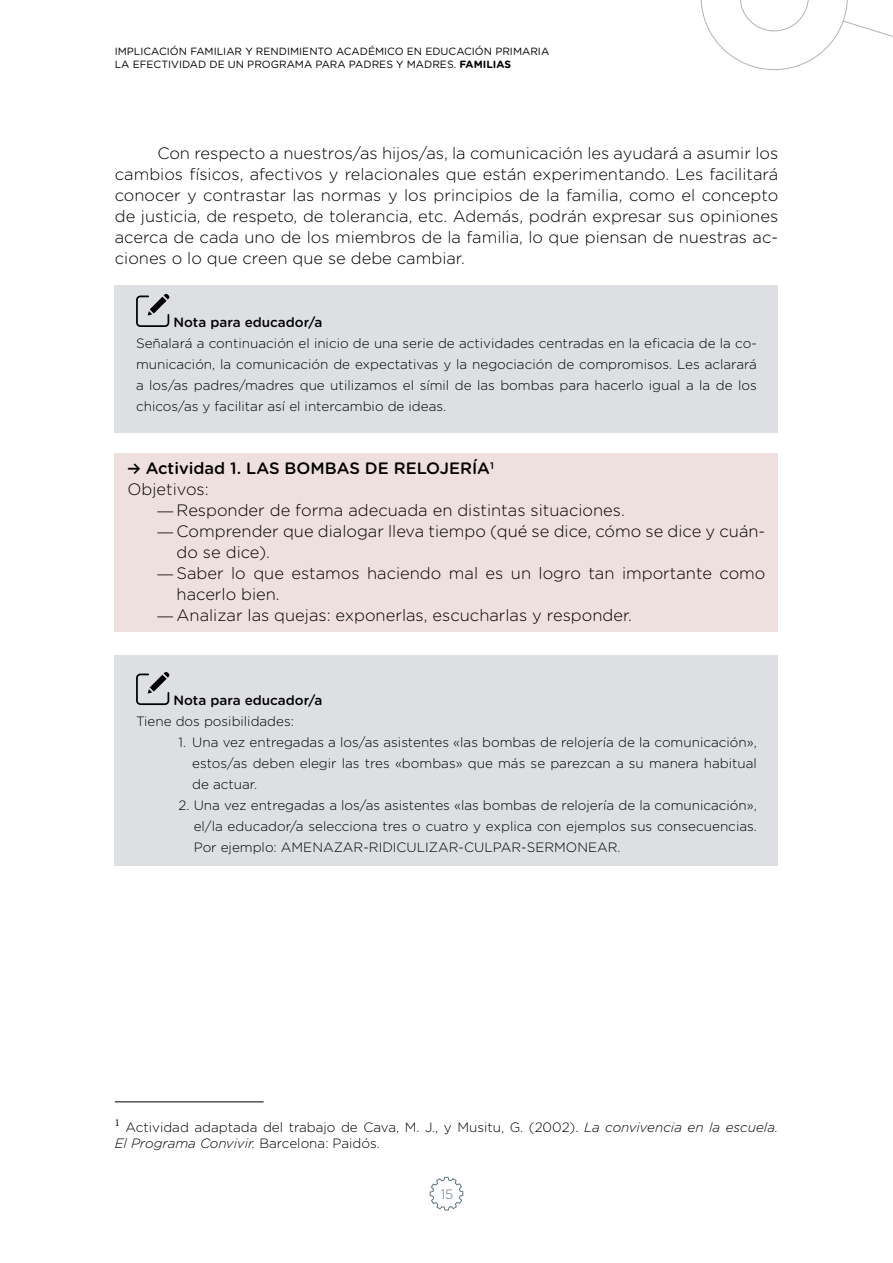
<style>
.page{position:relative;width:893px;height:1263px;background:#fff}
.page>*{position:absolute;margin:0;border:0;box-sizing:border-box;transform-origin:0 0}
.t1{font:300 16.5px/21px "Gotham Rounded";color:#000}
.t2{font:500 16.5px/21px "Gotham Rounded";color:#000}
.t3{font:300 13.5px/21px "Gotham Rounded";color:#000;text-align:justify}
.t4{font:500 13.5px "Gotham Rounded";color:#000}
.t5{font:300 13.5px "Gotham Rounded";color:#61767e}
.t6{font:10.5px/12.6px "Gotham Rounded";color:#000}
.s1{font-weight:700}
.s2{font-family:"Akkurat";font-weight:700}
.s3{font-weight:300}
.s4{font-family:"Trade Gothic LT Std Cn 18";font-weight:400;font-size:15.75px}
.s5{font-style:italic}
</style>
<div class="page">
<svg style="left:701px;top:0;width:192px;height:70px"></svg>
<svg style="left:430px;top:1177px;width:33px;height:33px"></svg>
<div style="left:115px;top:285px;width:663px;height:147px;background:#dddfe2"></div>
<div style="left:115px;top:453px;width:663px;height:178px;background:#eee0de"></div>
<div style="left:115px;top:656px;width:663px;height:210px;background:#dddfe2"></div>
<svg style="left:136px;top:294px;width:33px;height:33px"></svg>
<svg style="left:136px;top:672px;width:33px;height:33px"></svg>
<hr style="left:115px;top:1101px;width:149px;height:1px;background:#000">
<p class="t6" style="left:115px;top:45px;width:436px">IMPLICACIÓN FAMILIAR Y RENDIMIENTO ACADÉMICO EN EDUCACIÓN PRIMARIA<br>LA EFECTIVIDAD DE UN PROGRAMA PARA PADRES Y MADRES. <span class="s1">FAMILIAS</span></p>
<p class="t1" style="left:115px;top:142px;width:665px;text-align:justify;text-indent:43px">Con respecto a nuestros/as hijos/as, la comunicación les ayudará a asumir los cambios físicos, afectivos y relacionales que están experimentando. Les facilitará conocer y contrastar las normas y los principios de la familia, como el concepto de justicia, de respeto, de tolerancia, etc. Además, podrán expresar sus opiniones acerca de cada uno de los miembros de la familia, lo que piensan de nuestras ac&shy;ciones o lo que creen que se debe cambiar.</p>
<p class="t4" style="left:173px;top:313px;width:151px">Nota para educador/a</p>
<p class="t3" style="left:136px;top:332px;width:622px">Señalará a continuación el inicio de una serie de actividades centradas en la eficacia de la co&shy;municación, la comunicación de expectativas y la negociación de compromisos. Les aclarará a los/as padres/madres que utilizamos el símil de las bombas para hacerlo igual a la de los chicos/as y facilitar así el intercambio de ideas.</p>
<p class="t2" style="left:128px;top:457px;width:368px"><span class="s2">→</span> Actividad 1. LAS BOMBAS DE RELOJERÍA<sup>1<br></sup><span class="s3">Objetivos:</span></p>
<p class="t1" style="left:157px;top:499px;width:469px"><span class="s4">—</span> Responder de forma adecuada en distintas situaciones.</p>
<p class="t1" style="left:177px;top:520px;width:590px;text-indent:-19px"><span class="s4">—</span> Comprender que dialogar lleva tiempo (qué se dice, cómo se dice y cuán&shy;do se dice).</p>
<p class="t1" style="left:177px;top:562px;width:590px;text-indent:-19px"><span class="s4">—</span> Saber lo que estamos haciendo mal es un logro tan importante como hacerlo bien.</p>
<p class="t1" style="left:157px;top:604px;width:476px"><span class="s4">—</span> Analizar las quejas: exponerlas, escucharlas y responder.</p>
<p class="t4" style="left:173px;top:691px;width:151px">Nota para educador/a</p>
<p class="t3" style="left:136px;top:710px;width:159px">Tiene dos posibilidades:</p>
<p class="t3" style="left:192px;top:731px;width:566px;text-indent:-14px">1. Una vez entregadas a los/as asistentes «las bombas de relojería de la comunicación», estos/as deben elegir las tres «bombas» que más se parezcan a su manera habitual de actuar.</p>
<p class="t3" style="left:194px;top:794px;width:565px;text-indent:-15px">2. Una vez entregadas a los/as asistentes «las bombas de relojería de la comunicación», el/la educador/a selecciona tres o cuatro y explica con ejemplos sus consecuencias.<br>Por ejemplo: AMENAZAR-RIDICULIZAR-CULPAR-SERMONEAR.</p>
<p class="t3" style="left:115px;top:1118px;width:665px;line-height:16.2px"><sup>1</sup> Actividad adaptada del trabajo de Cava, M. J., y Musitu, G. (2002). <span class="s5">La convivencia en la escuela.<br>El Programa Convivir.</span> Barcelona: Paidós.</p>
<p class="t5" style="left:441px;top:1185px;width:14px">15</p>
</div>
